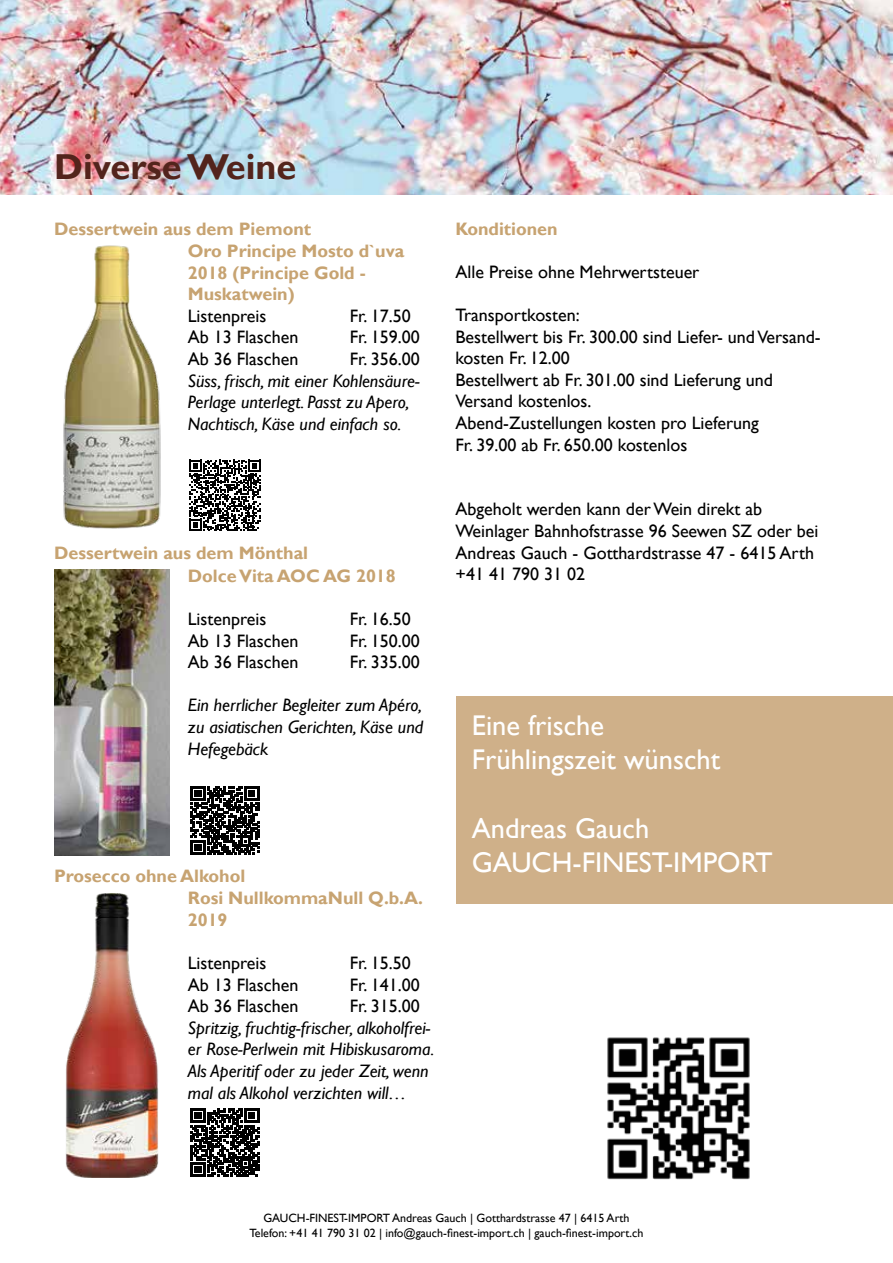
<style>
.page{position:relative;width:893px;height:1263px;background:#fff}
.page>*{position:absolute;margin:0;border:0;box-sizing:border-box;transform-origin:0 0}
.t1{font:700 36px "Gill Sans";color:#53241c}
.t2{font:28.5px/34.2px "Gill Sans";color:#fff}
.t3{font:18px/21.6px "Gill Sans";color:#000}
.t4{font:italic 18px/21.6px "Gill Sans";color:#000}
.t5{font:700 18px/21.6px "Gill Sans";color:#c7a371}
.t6{font:12px/14.4px "Gill Sans";color:#000;text-align:center}
</style>
<div class="page">
<img style="left:0;top:0;width:893px;height:195px">
<img style="left:63px;top:245px;width:98px;height:284px">
<svg style="left:189px;top:460px;width:72px;height:71px"></svg>
<img style="left:54px;top:570px;width:116px;height:285px">
<svg style="left:191px;top:786px;width:68px;height:68px"></svg>
<img style="left:65px;top:893px;width:94px;height:285px">
<svg style="left:191px;top:1108px;width:68px;height:69px"></svg>
<div style="left:456px;top:696px;width:437px;height:208px;background:#cfb089"></div>
<img style="left:607px;top:1037px;width:143px;height:143px">
<h1 class="t1" style="left:54px;top:145px;width:244px">Diverse Weine</h1>
<p class="t5" style="left:54px;top:218px;width:259px">Dessertwein aus dem Piemont</p>
<p class="t5" style="left:455px;top:218px;width:104px">Konditionen</p>
<p class="t3" style="left:455px;top:261px;width:245px">Alle Preise ohne Mehrwertsteuer</p>
<p class="t3" style="left:455px;top:304px;width:367px">Transportkosten:<br>Bestellwert bis Fr. 300.00 sind Liefer- und Versand&shy;kosten Fr. 12.00<br>Bestellwert ab Fr. 301.00 sind Lieferung und<br>Versand kostenlos.<br>Abend-Zustellungen kosten pro Lieferung<br>Fr. 39.00 ab Fr. 650.00 kostenlos</p>
<p class="t5" style="left:188px;top:241px;width:218px">Oro Principe Mosto d`uva<br>2018 (Principe Gold -<br>Muskatwein)</p>
<p class="t3" style="left:188px;top:305px;width:80px">Listenpreis</p>
<p class="t3" style="left:350px;top:305px;width:62px">Fr. 17.50</p>
<p class="t3" style="left:188px;top:327px;width:112px">Ab 13 Flaschen</p>
<p class="t3" style="left:350px;top:327px;width:71px">Fr. 159.00</p>
<p class="t3" style="left:188px;top:348px;width:112px">Ab 36 Flaschen</p>
<p class="t3" style="left:350px;top:348px;width:71px">Fr. 356.00</p>
<p class="t4" style="left:188px;top:370px;width:233px">Süss, frisch, mit einer Kohlensäure-<br>Perlage unterlegt. Passt zu Apero,<br>Nachtisch, Käse und einfach so.</p>
<p class="t5" style="left:54px;top:542px;width:256px">Dessertwein aus dem Mönthal</p>
<p class="t5" style="left:188px;top:565px;width:209px">Dolce Vita AOC AG 2018</p>
<p class="t3" style="left:188px;top:608px;width:80px">Listenpreis</p>
<p class="t3" style="left:350px;top:608px;width:62px">Fr. 16.50</p>
<p class="t3" style="left:188px;top:630px;width:112px">Ab 13 Flaschen</p>
<p class="t3" style="left:350px;top:630px;width:71px">Fr. 150.00</p>
<p class="t3" style="left:188px;top:652px;width:112px">Ab 36 Flaschen</p>
<p class="t3" style="left:350px;top:652px;width:71px">Fr. 335.00</p>
<p class="t4" style="left:188px;top:695px;width:237px;text-align:justify">Ein herrlicher Begleiter zum Apéro, zu asiatischen Gerichten, Käse und Hefegebäck</p>
<p class="t5" style="left:54px;top:866px;width:193px">Prosecco ohne Alkohol</p>
<p class="t5" style="left:188px;top:888px;width:237px">Rosi NullkommaNull Q.b.A.<br>2019</p>
<p class="t3" style="left:188px;top:952px;width:80px">Listenpreis</p>
<p class="t3" style="left:350px;top:952px;width:62px">Fr. 15.50</p>
<p class="t3" style="left:188px;top:974px;width:112px">Ab 13 Flaschen</p>
<p class="t3" style="left:350px;top:974px;width:71px">Fr. 141.00</p>
<p class="t3" style="left:188px;top:996px;width:112px">Ab 36 Flaschen</p>
<p class="t3" style="left:350px;top:996px;width:71px">Fr. 315.00</p>
<p class="t4" style="left:188px;top:1017px;width:248px">Spritzig, fruchtig-frischer, alkoholfrei&shy;er Rose-Perlwein mit Hibiskusaroma.<br>Als Aperitif oder zu jeder Zeit, wenn mal als Alkohol verzichten will…</p>
<p class="t3" style="left:455px;top:499px;width:364px">Abgeholt werden kann der Wein direkt ab Weinlager Bahnhofstrasse 96 Seewen SZ oder bei Andreas Gauch - Gotthardstrasse 47 - 6415 Arth +41 41 790 31 02</p>
<h2 class="t2" style="left:472px;top:709px;width:250px">Eine frische<br>Frühlingszeit wünscht</h2>
<h2 class="t2" style="left:472px;top:812px;width:302px">Andreas Gauch<br>GAUCH-FINEST-IMPORT</h2>
<p class="t6" style="left:249px;top:1211px;width:395px">GAUCH-FINEST-IMPORT Andreas Gauch | Gotthardstrasse 47 | 6415 Arth<br>Telefon: +41 41 790 31 02 | info@gauch-finest-import.ch | gauch-finest-import.ch</p>
</div>
